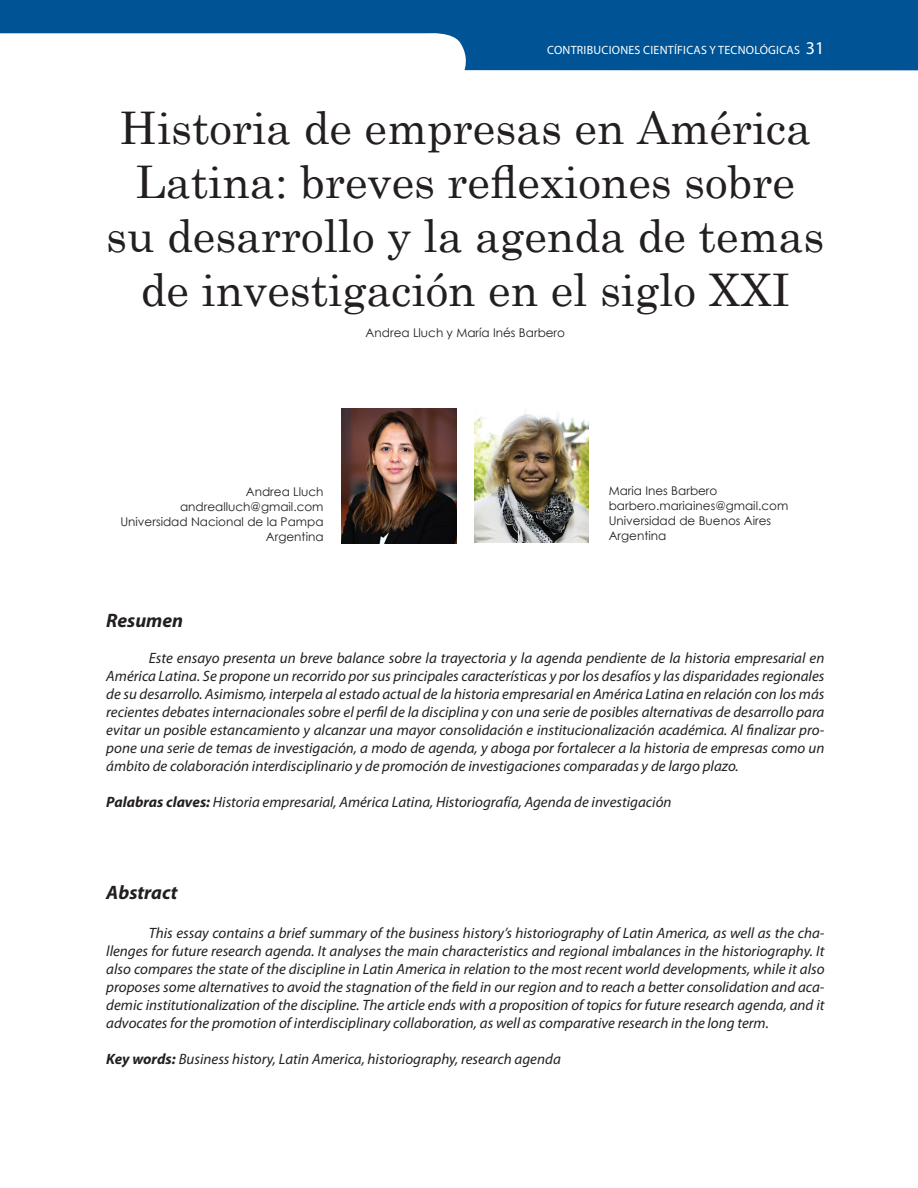
<style>
.page{position:relative;width:918px;height:1188px;background:#fff}
.page>*{position:absolute;margin:0;border:0;box-sizing:border-box;transform-origin:0 0}
.t1{font:45px/54px "Century Schoolbook";color:#231f20;text-align:center}
.t2{font:italic 700 19.5px "Myriad Pro";color:#231f20}
.t3{font:italic 15px/18px "Myriad Pro";color:#231f20;text-align:justify}
.t4{font:12px/15px "Century Gothic";color:#231f20;text-align:right}
.t5{font:12px "Myriad Pro";letter-spacing:.02em;color:#fff}
.s1{font-size:18px}
.s2{font-weight:700}
</style>
<div class="page">
<svg style="left:0;top:0;width:918px;height:70px;fill:#005495"></svg>
<img style="left:342px;top:409px;width:114px;height:134px">
<img style="left:474px;top:409px;width:115px;height:134px">
<p class="t5" style="left:547px;top:42px;width:279px">CONTRIBUCIONES CIENTÍFICAS Y TECNOLÓGICAS <span class="s1">31</span></p>
<h1 class="t1" style="left:106px;top:97px;width:720px">Historia de empresas en América<br>Latina: breves reflexiones sobre su desarrollo y la agenda de temas de investigación en el siglo XXI</h1>
<p class="t4" style="left:366px;top:325px;width:201px">Andrea Lluch y María Inés Barbero</p>
<p class="t4" style="left:120px;top:484px;width:205px">Andrea Lluch andrealluch@gmail.com<br>Universidad Nacional de la Pampa<br>Argentina</p>
<p class="t4" style="left:609px;top:483px;width:181px;text-align:left">Maria Ines Barbero barbero.mariaines@gmail.com<br>Universidad de Buenos Aires<br>Argentina</p>
<h2 class="t2" style="left:106px;top:607px;width:78px">Resumen</h2>
<p class="t3" style="left:106px;top:648px;width:720px;text-indent:43px">Este ensayo presenta un breve balance sobre la trayectoria y la agenda pendiente de la historia empresarial en América Latina. Se propone un recorrido por sus principales características y por los desafíos y las disparidades regionales de su desarrollo. Asimismo, interpela al estado actual de la historia empresarial en América Latina en relación con los más recientes debates internacionales sobre el perfil de la disciplina y con una serie de posibles alternativas de desarrollo para evitar un posible estancamiento y alcanzar una mayor consolidación e institucionalización académica. Al finalizar pro&shy;pone una serie de temas de investigación, a modo de agenda, y aboga por fortalecer a la historia de empresas como un ámbito de colaboración interdisciplinario y de promoción de investigaciones comparadas y de largo plazo.</p>
<p class="t3" style="left:106px;top:792px;width:567px"><span class="s2">Palabras claves:</span> Historia empresarial, América Latina, Historiografía, Agenda de investigación</p>
<h2 class="t2" style="left:106px;top:880px;width:73px">Abstract</h2>
<p class="t3" style="left:106px;top:924px;width:720px;text-indent:43px">This essay contains a brief summary of the business history’s historiography of Latin America, as well as the cha&shy;llenges for future research agenda. It analyses the main characteristics and regional imbalances in the historiography. It also compares the state of the discipline in Latin America in relation to the most recent world developments, while it also proposes some alternatives to avoid the stagnation of the field in our region and to reach a better consolidation and aca&shy;demic institutionalization of the discipline. The article ends with a proposition of topics for future research agenda, and it advocates for the promotion of interdisciplinary collaboration, as well as comparative research in the long term.</p>
<p class="t3" style="left:106px;top:1050px;width:456px"><span class="s2">Key words:</span> Business history, Latin America, historiography, research agenda</p>
</div>
